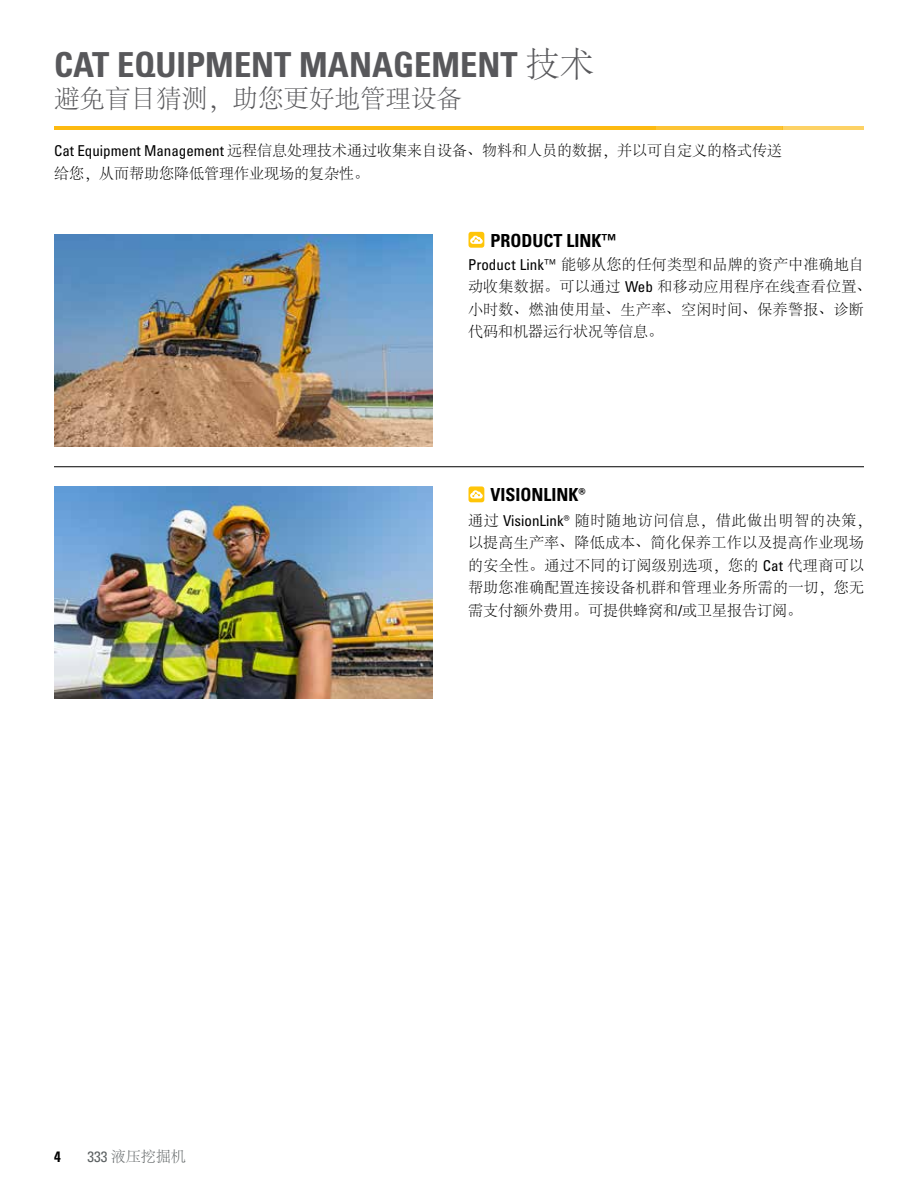
<style>
.page{position:relative;width:918px;height:1188px;background:#fff}
.page>*{position:absolute;margin:0;border:0;box-sizing:border-box;transform-origin:0 0}
.t1{font:34.5px "Univers LTCYR 67 Bold Cond";color:#58585b}
.t2{font:300 25.5px "Adobe Song Std";color:#58585b}
.t3{font:18px "Univers LTCYR 67 Bold Cond";color:#000}
.t4{font:300 15px/22.5px "Adobe Song Std";letter-spacing:.015em;color:#000}
.t5{font:300 15px "Adobe Song Std";color:#5d6263}
.t6{font:15px "Univers LTCYR 67 Bold Cond";color:#000}
.s1{font-family:"Adobe Song Std";font-weight:300}
.s2{font-family:"Univers LTCYR 57";font-weight:400;font-stretch:condensed}
</style>
<div class="page">
<img style="left:54px;top:234px;width:379px;height:212px">
<img style="left:54px;top:486px;width:379px;height:213px">
<hr style="left:54px;top:127px;width:601px;height:3px;background:#fdba11">
<hr style="left:654px;top:127px;width:128px;height:3px;background:#fdba11">
<hr style="left:782px;top:127px;width:82px;height:3px;background:#fdba11">
<hr style="left:54px;top:466px;width:810px;height:1px;background:#000">
<svg style="left:469px;top:232px;width:15px;height:16px"></svg>
<svg style="left:469px;top:486px;width:15px;height:16px"></svg>
<h1 class="t1" style="left:54px;top:43px;width:542px">CAT EQUIPMENT MANAGEMENT <span class="s1">技术</span></h1>
<h2 class="t2" style="left:54px;top:85px;width:409px">避免盲目猜测，助您更好地管理设备</h2>
<p class="t4" style="left:54px;top:140px;width:730px"><span class="s2">Cat Equipment Management</span> 远程信息处理技术通过收集来自设备、物料和人员的数据，并以可自定义的格式传送给您，从而帮助您降低管理作业现场的复杂性。</p>
<p class="t3" style="left:490px;top:230px;width:128px">PRODUCT LINK™</p>
<p class="t4" style="left:468px;top:254px;width:405px"><span class="s2">Product Link™</span> 能够从您的任何类型和品牌的资产中准确地自动收集数据。可以通过 <span class="s2">Web</span> 和移动应用程序在线查看位置、小时数、燃油使用量、生产率、空闲时间、保养警报、诊断代码和机器运行状况等信息。</p>
<p class="t6" style="left:54px;top:1147px;width:8px">4</p>
<p class="t5" style="left:87px;top:1148px;width:100px"><span class="s2">333</span> 液压挖掘机</p>
<p class="t3" style="left:490px;top:483px;width:97px">VISIONLINK®</p>
<p class="t4" style="left:468px;top:509px;width:405px">通过 <span class="s2">VisionLink®</span> 随时随地访问信息，借此做出明智的决策，以提高生产率、降低成本、简化保养工作以及提高作业现场的安全性。通过不同的订阅级别选项，您的 <span class="s2">Cat</span> 代理商可以帮助您准确配置连接设备机群和管理业务所需的一切，您无需支付额外费用。可提供蜂窝和<span class="s2">/</span>或卫星报告订阅。</p>
</div>
